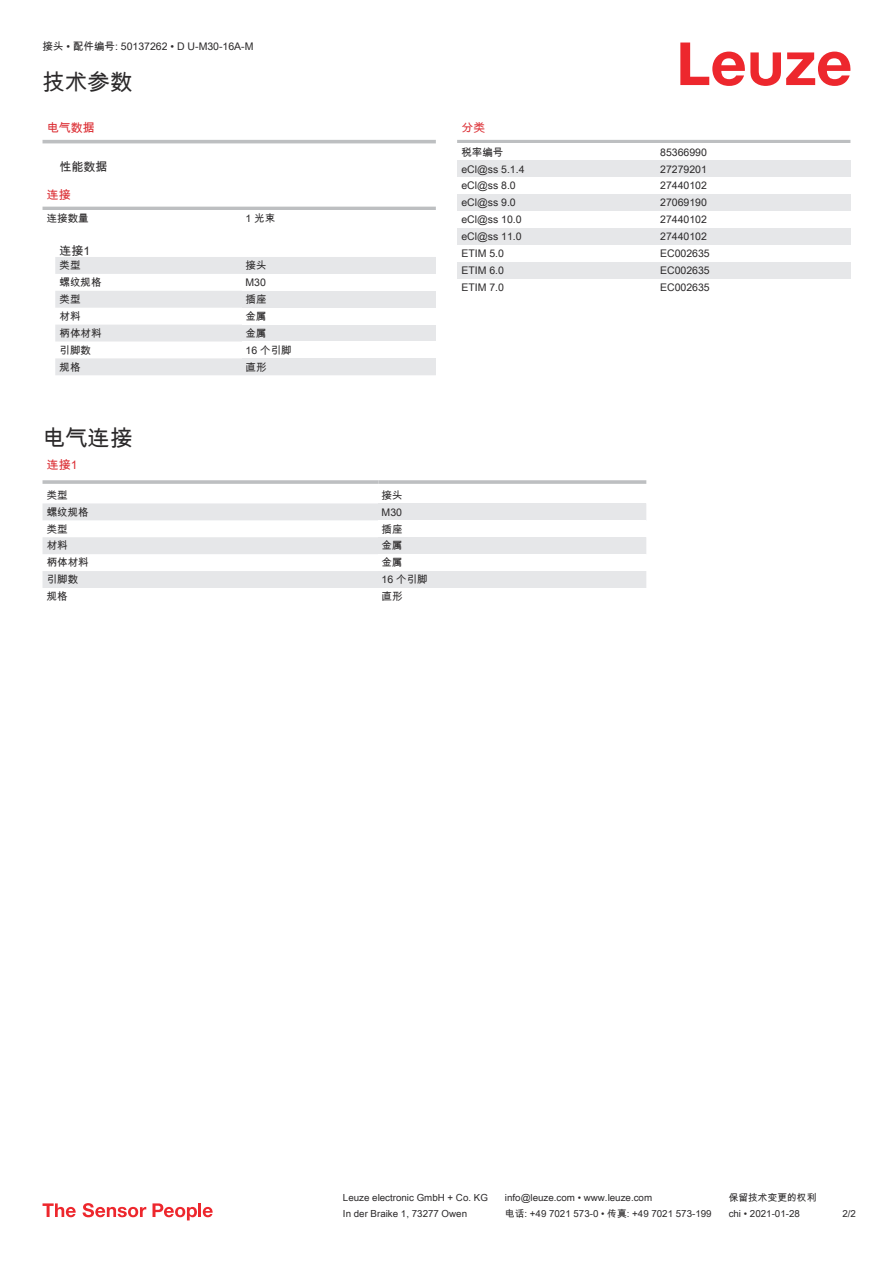
<style>
.page{position:relative;width:893px;height:1263px;background:#fff}
.page>*{position:absolute;margin:0;border:0;box-sizing:border-box;transform-origin:0 0}
.t1{font:22.5px "Arial Unicode MS";color:#2b292a}
.t2{font:12px "Arial Unicode MS";color:#db2a30}
.t3{font:12px "Arial Unicode MS";color:#2b292a}
.t4{font:10.5px "Arial Unicode MS";color:#2b292a}
.t5{font:9.75px "Arial Unicode MS";color:#2b292a}
</style>
<div class="page">
<svg style="left:680px;top:43px;width:170px;height:43px"></svg>
<svg style="left:55px;top:257px;width:187px;height:118px"></svg>
<hr style="left:43px;top:140px;width:393px;height:3px;background:#bdbfc1">
<hr style="left:43px;top:207px;width:393px;height:3px;background:#bdbfc1">
<div style="left:242px;top:257px;width:194px;height:17px;background:#e6e7e9"></div>
<div style="left:242px;top:291px;width:194px;height:17px;background:#e6e7e9"></div>
<div style="left:242px;top:325px;width:194px;height:16px;background:#e6e7e9"></div>
<div style="left:242px;top:358px;width:194px;height:17px;background:#e6e7e9"></div>
<svg style="left:43px;top:503px;width:335px;height:85px;fill:#e6e7e9"></svg>
<hr style="left:43px;top:480px;width:335px;height:4px;background:#bdbfc1">
<hr style="left:378px;top:480px;width:268px;height:4px;background:#c7c9ca">
<div style="left:378px;top:503px;width:268px;height:17px;background:#e6e7e9"></div>
<div style="left:378px;top:537px;width:268px;height:17px;background:#e6e7e9"></div>
<div style="left:378px;top:571px;width:268px;height:17px;background:#e6e7e9"></div>
<hr style="left:457px;top:140px;width:393px;height:3px;background:#bdbfc1">
<div style="left:457px;top:160px;width:200px;height:17px;background:#e6e7e9"></div>
<div style="left:657px;top:160px;width:193px;height:17px;background:#e6e7e9"></div>
<div style="left:457px;top:194px;width:200px;height:17px;background:#e6e7e9"></div>
<div style="left:657px;top:194px;width:193px;height:17px;background:#e6e7e9"></div>
<div style="left:457px;top:228px;width:200px;height:17px;background:#e6e7e9"></div>
<div style="left:657px;top:228px;width:193px;height:17px;background:#e6e7e9"></div>
<div style="left:457px;top:262px;width:200px;height:17px;background:#e6e7e9"></div>
<div style="left:657px;top:262px;width:193px;height:17px;background:#e6e7e9"></div>
<svg style="left:43px;top:1203px;width:33px;height:14px"></svg>
<svg style="left:83px;top:1203px;width:63px;height:14px"></svg>
<svg style="left:153px;top:1203px;width:44px;height:17px"></svg>
<hr style="left:198px;top:1203px;width:3px;height:14px;background:#ed272d">
<svg style="left:203px;top:1207px;width:10px;height:10px"></svg>
<p class="t4" style="left:43px;top:39px;width:212px">接头 • 配件编号: 50137262 • D U-M30-16A-M</p>
<h1 class="t1" style="left:43px;top:66px;width:91px">技术参数</h1>
<p class="t2" style="left:47px;top:119px;width:49px">电气数据</p>
<p class="t3" style="left:60px;top:158px;width:49px">性能数据</p>
<p class="t2" style="left:47px;top:186px;width:25px">连接</p>
<p class="t4" style="left:47px;top:211px;width:43px">连接数量</p>
<p class="t4" style="left:246px;top:211px;width:31px">1 光束</p>
<p class="t3" style="left:60px;top:242px;width:32px">连接1</p>
<p class="t4" style="left:60px;top:258px;width:22px">类型</p>
<p class="t4" style="left:246px;top:258px;width:22px">接头</p>
<p class="t4" style="left:60px;top:275px;width:43px">螺纹规格</p>
<p class="t4" style="left:246px;top:275px;width:22px">M30</p>
<p class="t4" style="left:60px;top:292px;width:22px">类型</p>
<p class="t4" style="left:246px;top:292px;width:22px">插座</p>
<p class="t4" style="left:60px;top:309px;width:22px">材料</p>
<p class="t4" style="left:246px;top:309px;width:22px">金属</p>
<p class="t4" style="left:60px;top:325px;width:43px">柄体材料</p>
<p class="t4" style="left:246px;top:325px;width:22px">金属</p>
<p class="t4" style="left:60px;top:342px;width:33px">引脚数</p>
<p class="t4" style="left:246px;top:342px;width:48px">16 个引脚</p>
<p class="t4" style="left:60px;top:359px;width:22px">规格</p>
<p class="t4" style="left:246px;top:359px;width:22px">直形</p>
<h1 class="t1" style="left:43px;top:422px;width:91px">电气连接</h1>
<p class="t2" style="left:47px;top:456px;width:32px">连接1</p>
<p class="t4" style="left:47px;top:487px;width:22px">类型</p>
<p class="t4" style="left:382px;top:487px;width:22px">接头</p>
<p class="t4" style="left:47px;top:504px;width:43px">螺纹规格</p>
<p class="t4" style="left:382px;top:504px;width:22px">M30</p>
<p class="t4" style="left:47px;top:521px;width:22px">类型</p>
<p class="t4" style="left:382px;top:521px;width:22px">插座</p>
<p class="t4" style="left:47px;top:538px;width:22px">材料</p>
<p class="t4" style="left:382px;top:538px;width:22px">金属</p>
<p class="t4" style="left:47px;top:555px;width:43px">柄体材料</p>
<p class="t4" style="left:382px;top:555px;width:22px">金属</p>
<p class="t4" style="left:47px;top:572px;width:33px">引脚数</p>
<p class="t4" style="left:382px;top:572px;width:48px">16 个引脚</p>
<p class="t4" style="left:47px;top:589px;width:22px">规格</p>
<p class="t4" style="left:382px;top:589px;width:22px">直形</p>
<p class="t2" style="left:461px;top:119px;width:25px">分类</p>
<p class="t4" style="left:461px;top:144px;width:43px">税率编号</p>
<p class="t4" style="left:660px;top:144px;width:48px">85366990</p>
<p class="t4" style="left:461px;top:161px;width:65px">eCl@ss 5.1.4</p>
<p class="t4" style="left:660px;top:161px;width:48px">27279201</p>
<p class="t4" style="left:461px;top:178px;width:56px">eCl@ss 8.0</p>
<p class="t4" style="left:660px;top:178px;width:48px">27440102</p>
<p class="t4" style="left:461px;top:195px;width:56px">eCl@ss 9.0</p>
<p class="t4" style="left:660px;top:195px;width:48px">27069190</p>
<p class="t4" style="left:461px;top:212px;width:62px">eCl@ss 10.0</p>
<p class="t4" style="left:660px;top:212px;width:48px">27440102</p>
<p class="t4" style="left:461px;top:229px;width:62px">eCl@ss 11.0</p>
<p class="t4" style="left:660px;top:229px;width:48px">27440102</p>
<p class="t4" style="left:461px;top:246px;width:44px">ETIM 5.0</p>
<p class="t4" style="left:660px;top:246px;width:51px">EC002635</p>
<p class="t4" style="left:461px;top:263px;width:44px">ETIM 6.0</p>
<p class="t4" style="left:660px;top:263px;width:51px">EC002635</p>
<p class="t4" style="left:461px;top:280px;width:44px">ETIM 7.0</p>
<p class="t4" style="left:660px;top:280px;width:51px">EC002635</p>
<p class="t5" style="left:343px;top:1191px;width:146px">Leuze electronic GmbH + Co. KG</p>
<p class="t5" style="left:505px;top:1191px;width:149px">info@leuze.com • www.leuze.com</p>
<p class="t5" style="left:729px;top:1191px;width:89px">保留技术变更的权利</p>
<p class="t5" style="left:343px;top:1206px;width:126px">In der Braike 1, 73277 Owen</p>
<p class="t5" style="left:505px;top:1206px;width:208px">电话: +49 7021 573-0 • 传真: +49 7021 573-199</p>
<p class="t5" style="left:729px;top:1206px;width:73px">chi • 2021-01-28</p>
<p class="t5" style="left:842px;top:1206px;width:15px">2 /2</p>
</div>
